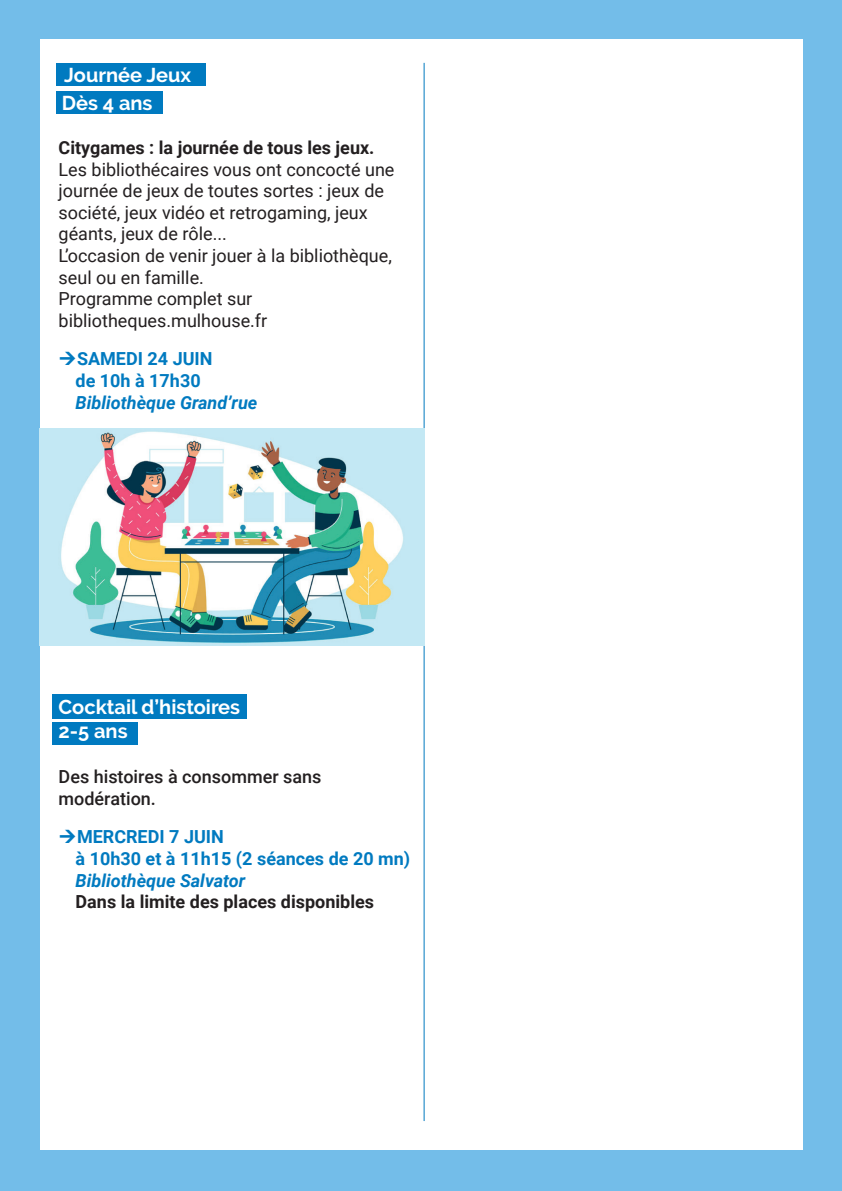
<style>
.page{position:relative;width:842px;height:1191px;background:#73bde9}
.page>*{position:absolute;margin:0;border:0;box-sizing:border-box;transform-origin:0 0}
.t1{font:700 20px/24px "Raleway";color:#fff}
.t2{font:18px/21.6px "Roboto";color:#231f20}
.t3{font:700 18px/21.6px "Roboto";color:#007ac0}
.t4{font:700 18px "Roboto";color:#231f20}
.t5{font:italic 700 18px "Roboto";color:#007ac0}
.t6{font:500 18px/21.6px "Roboto";color:#231f20}
</style>
<div class="page">
<div style="left:40px;top:40px;width:762px;height:1110px;background:#fff"></div>
<div style="left:52px;top:721px;width:85px;height:23px;background:#007ac0"></div>
<div style="left:52px;top:694px;width:195px;height:25px;background:#007ac0"></div>
<div style="left:56px;top:63px;width:150px;height:23px;background:#007ac0"></div>
<div style="left:56px;top:91px;width:107px;height:22px;background:#007ac0"></div>
<hr style="left:424px;top:63px;width:1px;height:1058px;background:#007ac0">
<img style="left:40px;top:429px;width:385px;height:216px">
<p class="t1" style="left:64px;top:63px;width:128px">Journée Jeux</p>
<p class="t1" style="left:62px;top:91px;width:92px">Dès 4 ans</p>
<p class="t4" style="left:59px;top:135px;width:317px">Citygames : la journée de tous les jeux.</p>
<p class="t2" style="left:59px;top:158px;width:337px">Les bibliothécaires vous ont concocté une journée de jeux de toutes sortes : jeux de société, jeux vidéo et retrogaming, jeux géants, jeux de rôle...<br>L’occasion de venir jouer à la bibliothèque, seul ou en famille.<br>Programme complet sur bibliotheques.mulhouse.fr</p>
<p class="t3" style="left:76px;top:347px;width:138px">SAMEDI 24 JUIN de 10h à 17h30</p>
<p class="t5" style="left:76px;top:390px;width:183px">Bibliothèque Grand’rue</p>
<p class="t1" style="left:59px;top:694px;width:183px">Cocktail d’histoires<br>2-5 ans</p>
<p class="t6" style="left:59px;top:765px;width:264px">Des histoires à consommer sans modération.</p>
<p class="t3" style="left:76px;top:825px;width:336px">MERCREDI 7 JUIN<br>à 10h30 et à 11h15 (2 séances de 20 mn)</p>
<p class="t5" style="left:76px;top:867px;width:171px">Bibliothèque Salvator</p>
<p class="t4" style="left:76px;top:889px;width:300px">Dans la limite des places disponibles</p>
</div>
